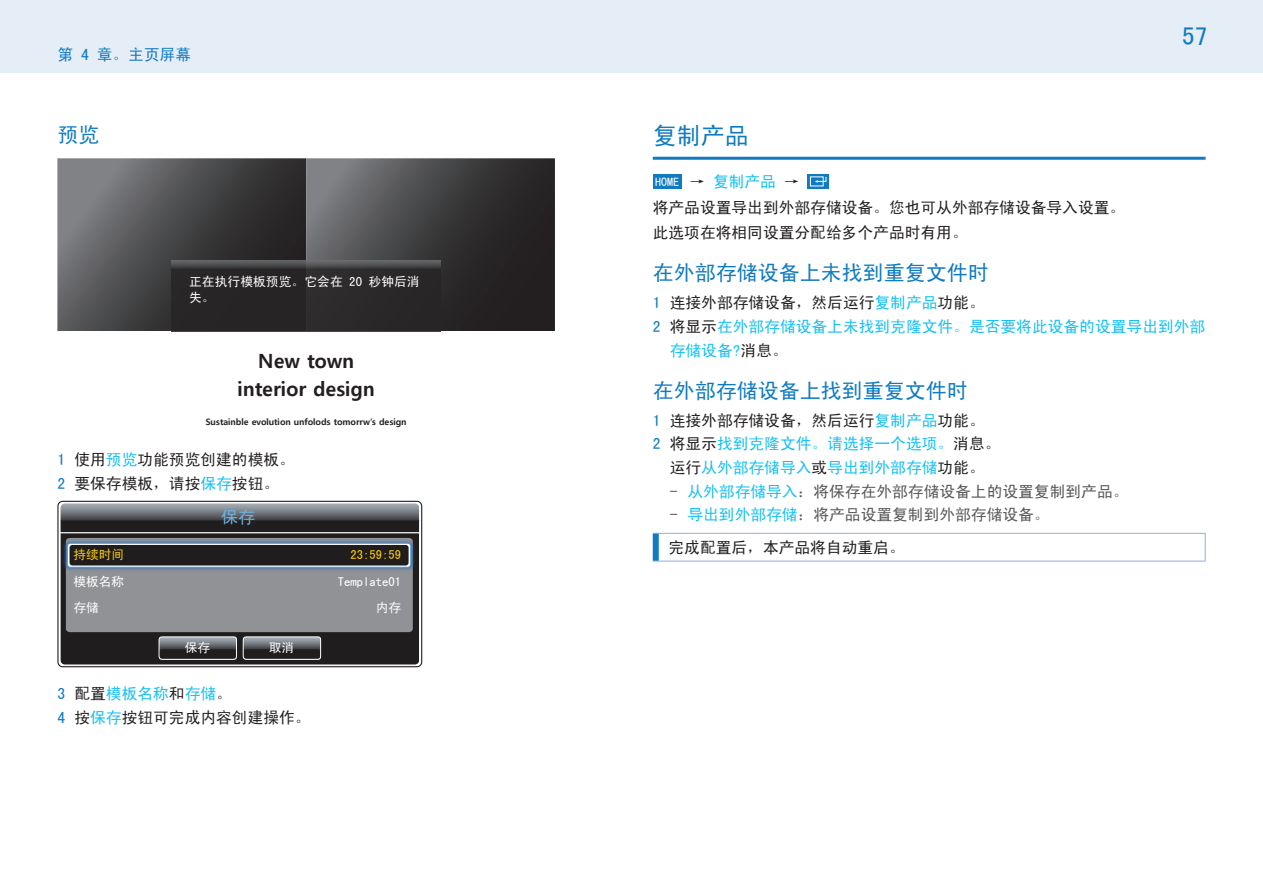
<style>
.page{position:relative;width:1263px;height:893px;background:#fff}
.page>*{position:absolute;margin:0;border:0;box-sizing:border-box;transform-origin:0 0}
.t1{font:25.5px "Sim Hei";color:#107bc1}
.t2{font:24px "Sim Hei";color:#107bc1}
.t3{font:21px "Sim Hei";color:#107bc1}
.t4{font:700 19.65px/28.3px "Malgun Gothic";color:#231f20;text-align:center}
.t5{font:16.95px "Sim Hei";color:#6db4e3}
.t6{font:15.75px/23.7px "Sim Hei";color:#231f20}
.t7{font:15.75px "Sim Hei";color:#15c0f2}
.t8{font:15.75px/32.4px "Sim Hei";color:#57585a}
.t9{font:15.75px "Sim Hei";color:#107bc1}
.t10{font:12.75px/26.8px "Sim Hei";color:#fff}
.t11{font:12.75px "Sim Hei";color:#fecd08}
.t12{font:12px "Sim Hei";color:#fff}
.t13{font:700 8.7px "Malgun Gothic";color:#231f20}
.s1{color:#107bc1}
.s2{color:#15c0f2}
.s3{font-size:15.75px;color:#231f20}
.s4{font-size:15.75px;color:#15c0f2}
.s5{color:#231f20}
</style>
<div class="page">
<div style="left:0;top:0;width:1263px;height:72px;background:#e5edf7"></div>
<svg style="left:57px;top:158px;width:498px;height:173px;background:#484749"></svg>
<svg style="left:172px;top:260px;width:269px;height:71px;background:#2e2b2d"></svg>
<div style="left:57px;top:501px;width:365px;height:166px;border:1px solid #201d1e;border-radius:5px"></div>
<div style="left:60px;top:503px;width:360px;height:162px;background:#201d1e;border-radius:5px"></div>
<div style="left:159px;top:637px;width:78px;height:23px;border:1px solid #fff;border-radius:3px"></div>
<div style="left:243px;top:637px;width:78px;height:23px;border:1px solid #fff;border-radius:3px"></div>
<svg style="left:60px;top:502px;width:360px;height:157px"></svg>
<hr style="left:653px;top:157px;width:552px;height:3px;background:#107bc1">
<div style="left:653px;top:174px;width:28px;height:15px;background:#107bc1"></div>
<svg style="left:807px;top:174px;width:22px;height:15px"></svg>
<div style="left:810px;top:176px;width:14px;height:10px;border:1px solid #fff"></div>
<svg style="left:815px;top:176px;width:12px;height:7px"></svg>
<hr style="left:653px;top:533px;width:552px;height:1px;background:#8fb0db">
<svg style="left:1205px;top:534px;width:1px;height:27px"></svg>
<hr style="left:653px;top:561px;width:552px;height:1px;background:#8fb0db">
<div style="left:653px;top:534px;width:6px;height:27px;background:#107bc1"></div>
<p class="t9" style="left:57px;top:46px;width:135px">第 4 章。主页屏幕</p>
<h3 class="t3" style="left:57px;top:124px;width:43px">预览</h3>
<p class="t10" style="left:189px;top:274px;width:232px;line-height:15.5px">正在执行模板预览。它会在 20 秒钟后消失。</p>
<p class="t4" style="left:237px;top:347px;width:139px">New town interior design</p>
<p class="t13" style="left:206px;top:416px;width:202px">Sustainble evolution unfolods tomorrw’s design</p>
<p class="t6" style="left:57px;top:447px;width:239px"><span class="s1">1</span> 使用<span class="s2">预览</span>功能预览创建的模板。<br><span class="s1">2</span> 要保存模板，请按<span class="s2">保存</span>按钮。</p>
<p class="t5" style="left:221px;top:509px;width:35px">保存</p>
<p class="t11" style="left:73px;top:548px;width:52px">持续时间</p>
<p class="t10" style="left:73px;top:568px;width:52px">模板名称存储</p>
<p class="t10" style="left:185px;top:633px;width:27px">保存</p>
<p class="t10" style="left:269px;top:633px;width:27px">取消</p>
<p class="t6" style="left:57px;top:682px;width:255px"><span class="s1">3</span> 配置<span class="s2">模板名称</span>和<span class="s2">存储</span>。<br><span class="s1">4</span> 按<span class="s2">保存</span>按钮可完成内容创建操作。</p>
<p class="t11" style="left:350px;top:548px;width:52px">23:59:59</p>
<p class="t10" style="left:338px;top:568px;width:65px;text-align:right">Template01内存</p>
<h1 class="t1" style="left:1182px;top:23px;width:27px">57</h1>
<h2 class="t2" style="left:653px;top:123px;width:97px">复制产品</h2>
<p class="t12" style="left:655px;top:175px;width:146px">HOME <span class="s3">→</span> <span class="s4">复制产品</span> <span class="s3">→</span></p>
<p class="t6" style="left:653px;top:194px;width:474px;line-height:25.8px">将产品设置导出到外部存储设备。您也可从外部存储设备导入设置。此选项在将相同设置分配给多个产品时有用。</p>
<h3 class="t3" style="left:653px;top:262px;width:337px">在外部存储设备上未找到重复文件时</h3>
<p class="t6" style="left:653px;top:291px;width:334px"><span class="s1">1</span> 连接外部存储设备，然后运行<span class="s2">复制产品</span>功能。</p>
<p class="t7" style="left:653px;top:318px;width:554px"><span class="s1">2</span> <span class="s5">将显示</span>在外部存储设备上未找到克隆文件。是否要将此设备的设置导出到外部</p>
<p class="t7" style="left:670px;top:342px;width:120px">存储设备?<span class="s5">消息。</span></p>
<h3 class="t3" style="left:653px;top:380px;width:316px">在外部存储设备上找到重复文件时</h3>
<p class="t6" style="left:653px;top:408px;width:334px"><span class="s1">1</span> 连接外部存储设备，然后运行<span class="s2">复制产品</span>功能。</p>
<p class="t7" style="left:653px;top:436px;width:349px"><span class="s1">2</span> <span class="s5">将显示</span>找到克隆文件。请选择一个选项。<span class="s5">消息。</span></p>
<p class="t7" style="left:670px;top:459px;width:316px"><span class="s5">运行</span>从外部存储导入<span class="s5">或</span>导出到外部存储<span class="s5">功能。</span></p>
<p class="t8" style="left:670px;top:475px;width:460px">- <span class="s2">从外部存储导入</span>：将保存在外部存储设备上的设置复制到产品。</p>
<p class="t8" style="left:668px;top:498px;width:383px">- <span class="s2">导出到外部存储</span>：将产品设置复制到外部存储设备。<span class="s5">完成配置后，本产品将自动重启。</span></p>
</div>
